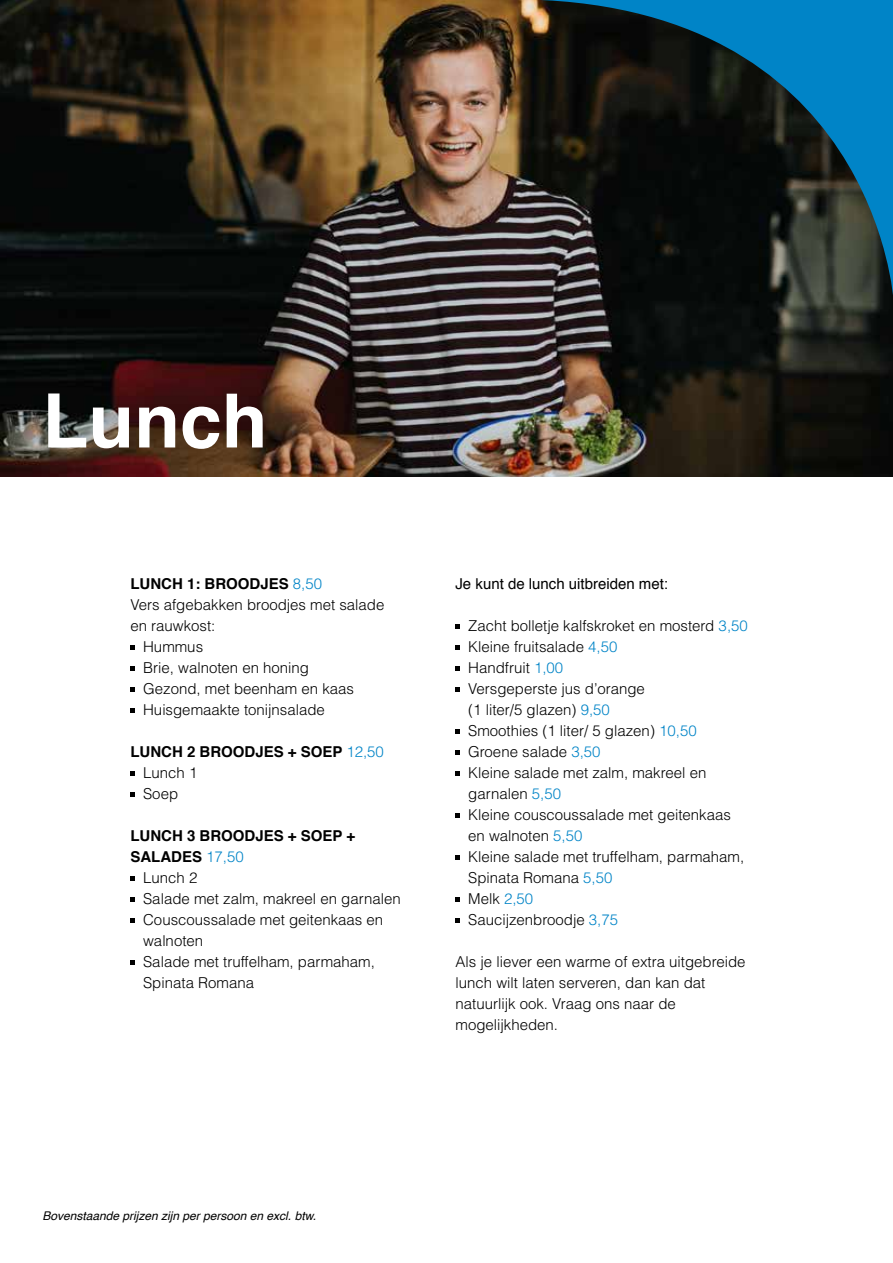
<style>
.page{position:relative;width:893px;height:1263px;background:#fff}
.page>*{position:absolute;margin:0;border:0;box-sizing:border-box;transform-origin:0 0}
.t1{font:700 75px "Helvetica";color:#fff}
.t2{font:300 15px/21px "Helvetica";color:#000}
.t3{font:700 15px/21px "Helvetica";color:#000}
.t4{font:15px "Helvetica";color:#000}
.t5{font:italic 12px "Helvetica";color:#000}
.s1{font-weight:300;color:#0084c7}
.s2{font-weight:300}
.s3{color:#0084c7}
</style>
<div class="page">
<img style="left:0;top:0;width:893px;height:476px">
<svg style="left:511px;top:0;width:382px;height:310px"></svg>
<svg style="left:130px;top:645px;width:5px;height:4px"></svg>
<svg style="left:130px;top:666px;width:5px;height:4px"></svg>
<svg style="left:130px;top:687px;width:5px;height:4px"></svg>
<svg style="left:130px;top:708px;width:5px;height:4px"></svg>
<svg style="left:130px;top:771px;width:5px;height:4px"></svg>
<svg style="left:130px;top:792px;width:5px;height:4px"></svg>
<svg style="left:130px;top:876px;width:5px;height:4px"></svg>
<svg style="left:130px;top:897px;width:5px;height:4px"></svg>
<svg style="left:130px;top:918px;width:5px;height:4px"></svg>
<svg style="left:130px;top:960px;width:5px;height:4px"></svg>
<svg style="left:455px;top:624px;width:5px;height:4px"></svg>
<svg style="left:455px;top:645px;width:5px;height:4px"></svg>
<svg style="left:455px;top:666px;width:5px;height:4px"></svg>
<svg style="left:455px;top:687px;width:5px;height:4px"></svg>
<svg style="left:455px;top:729px;width:5px;height:4px"></svg>
<svg style="left:455px;top:750px;width:5px;height:4px"></svg>
<svg style="left:455px;top:771px;width:5px;height:4px"></svg>
<svg style="left:455px;top:813px;width:5px;height:4px"></svg>
<svg style="left:455px;top:855px;width:5px;height:4px"></svg>
<svg style="left:455px;top:897px;width:5px;height:4px"></svg>
<svg style="left:455px;top:918px;width:5px;height:4px"></svg>
<h1 class="t1" style="left:43px;top:390px;width:226px">Lunch</h1>
<p class="t3" style="left:130px;top:574px;width:193px">LUNCH 1: BROODJES <span class="s1">8,50</span></p>
<p class="t2" style="left:130px;top:594px;width:255px">Vers afgebakken broodjes met salade</p>
<p class="t2" style="left:130px;top:615px;width:87px">en rauwkost:</p>
<p class="t2" style="left:143px;top:636px;width:62px">Hummus</p>
<p class="t2" style="left:143px;top:657px;width:167px">Brie, walnoten en honing</p>
<p class="t2" style="left:143px;top:678px;width:212px">Gezond, met beenham en kaas</p>
<p class="t2" style="left:143px;top:699px;width:183px">Huisgemaakte tonijnsalade</p>
<p class="t3" style="left:143px;top:742px;width:242px;text-indent:-13px">LUNCH 2 BROODJES + SOEP <span class="s1">12,50<br></span><span class="s2">Lunch 1<br>Soep</span></p>
<p class="t3" style="left:130px;top:826px;width:226px">LUNCH 3 BROODJES + SOEP +</p>
<p class="t3" style="left:130px;top:847px;width:115px">SALADES <span class="s1">17,50</span></p>
<p class="t2" style="left:143px;top:867px;width:56px">Lunch 2</p>
<p class="t2" style="left:143px;top:888px;width:259px">Salade met zalm, makreel en garnalen</p>
<p class="t2" style="left:143px;top:909px;width:242px">Couscoussalade met geitenkaas en</p>
<p class="t2" style="left:143px;top:930px;width:62px">walnoten</p>
<p class="t2" style="left:143px;top:951px;width:233px">Salade met truffelham, parmaham,</p>
<p class="t2" style="left:143px;top:972px;width:112px">Spinata Romana</p>
<p class="t4" style="left:455px;top:577px;width:214px">Je kunt de lunch uitbreiden met:</p>
<p class="t2" style="left:468px;top:615px;width:281px">Zacht bolletje kalfskroket en mosterd <span class="s3">3,50<br></span>Kleine fruitsalade <span class="s3">4,50<br></span>Handfruit <span class="s3">1,00<br></span>Versgeperste jus d’orange<br>(1 liter/5 glazen) <span class="s3">9,50<br></span>Smoothies (1 liter/ 5 glazen) <span class="s3">10,50<br></span>Groene salade <span class="s3">3,50<br></span>Kleine salade met zalm, makreel en garnalen <span class="s3">5,50<br></span>Kleine couscoussalade met geitenkaas en walnoten <span class="s3">5,50<br></span>Kleine salade met truffelham, parmaham,<br>Spinata Romana <span class="s3">5,50<br></span>Melk <span class="s3">2,50<br></span>Saucijzenbroodje <span class="s3">3,75</span></p>
<p class="t2" style="left:455px;top:951px;width:292px">Als je liever een warme of extra uitgebreide lunch wilt laten serveren, dan kan dat natuurlijk ook. Vraag ons naar de mogelijkheden.</p>
<p class="t5" style="left:43px;top:1211px;width:275px">Bovenstaande prijzen zijn per persoon en excl. btw.</p>
</div>
